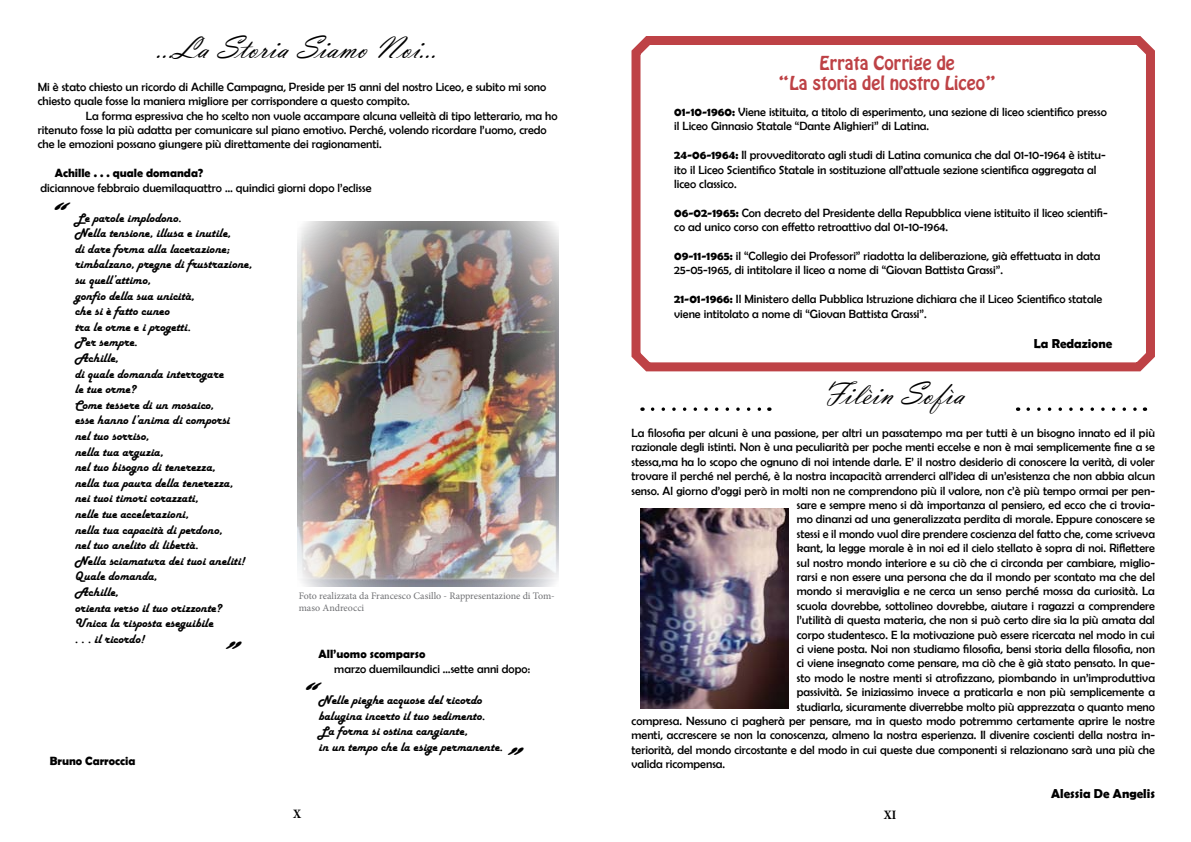
<style>
.page{position:relative;width:1191px;height:842px;background:#fff}
.page>*{position:absolute;margin:0;border:0;box-sizing:border-box;transform-origin:0 0}
.t1{font:italic 40px "Harlow Solid";color:#000}
.t2{font:33px "Vladimir Script";color:#000}
.t3{font:17px/20.4px "Hobo Std";color:#be4246;text-align:center}
.t4{font:13px/15.6px "Harlow Solid";color:#000}
.t5{font:700 13px "Berlin Sans FB Demi";color:#000}
.t6{font:700 condensed 13px "Minion Pro";color:#000}
.t7{font:12px/14.4px "Berlin Sans FB";color:#000}
.t8{font:700 12px "Berlin Sans FB Demi";color:#000}
.t9{font:10px/12px "Minion Pro";color:#6f7073}
.s1{font-family:"Berlin Sans FB Demi";font-weight:700}
</style>
<div class="page">
<svg style="left:631px;top:36px;width:524px;height:336px"></svg>
<img style="left:298px;top:221px;width:261px;height:365px">
<img style="left:640px;top:508px;width:148px;height:201px">
<svg style="left:652px;top:407px;width:110px;height:4px"></svg>
<svg style="left:1028px;top:407px;width:117px;height:4px"></svg>
<h2 class="t2" style="left:157px;top:29px;width:283px">...La Storia Siamo Noi...</h2>
<p class="t7" style="left:38px;top:79px;width:510px">Mi è stato chiesto un ricordo di Achille Campagna, Preside per 15 anni del nostro Liceo, e subito mi sono</p>
<p class="t7" style="left:38px;top:94px;width:373px">chiesto quale fosse la maniera migliore per corrispondere a questo compito.</p>
<p class="t7" style="left:86px;top:108px;width:473px">La forma espressiva che ho scelto non vuole accampare alcuna velleità di tipo letterario, ma ho</p>
<p class="t7" style="left:38px;top:123px;width:510px">ritenuto fosse la più adatta per comunicare sul piano emotivo. Perché, volendo ricordare l’uomo, credo</p>
<p class="t7" style="left:38px;top:137px;width:345px">che le emozioni possano giungere più direttamente dei ragionamenti.</p>
<p class="t8" style="left:55px;top:166px;width:150px">Achille . . . quale domanda?</p>
<p class="t7" style="left:41px;top:180px;width:332px">diciannove febbraio duemilaquattro … quindici giorni dopo l’eclisse</p>
<p class="t4" style="left:75px;top:211px;width:179px">Le parole implodono.<br>Nella tensione, illusa e inutile,<br>di dare forma alla lacerazione; rimbalzano, pregne di frustrazione, su quell’attimo,<br>gonfio della sua unicità,<br>che si è fatto cuneo<br>tra le orme e i progetti.<br>Per sempre.<br>Achille,<br>di quale domanda interrogare<br>le tue orme?<br>Come tessere di un mosaico,<br>esse hanno l’anima di comporsi<br>nel tuo sorriso,<br>nella tua arguzia,<br>nel tuo bisogno di tenerezza,<br>nella tua paura della tenerezza,<br>nei tuoi timori corazzati,<br>nelle tue accelerazioni,<br>nella tua capacità di perdono,<br>nel tuo anelito di libertà.<br>Nella sciamatura dei tuoi aneliti!<br>Quale domanda,<br>Achille,<br>orienta verso il tuo orizzonte?<br>Unica la risposta eseguibile<br>. . . il ricordo!</p>
<p class="t8" style="left:318px;top:647px;width:108px">All’uomo scomparso</p>
<p class="t7" style="left:334px;top:661px;width:197px">marzo duemilaundici …sette anni dopo:</p>
<p class="t4" style="left:318px;top:693px;width:186px">Nelle pieghe acquose del ricordo balugina incerto il tuo sedimento.<br>La forma si ostina cangiante,<br>in un tempo che la esige permanente.</p>
<p class="t8" style="left:50px;top:754px;width:87px">Bruno Carroccia</p>
<h1 class="t1" style="left:32px;top:195px;width:52px">“</h1>
<p class="t9" style="left:299px;top:590px;width:257px">Foto realizzata da Francesco Casillo - Rappresentazione di Tom&shy;maso Andreocci</p>
<h1 class="t1" style="left:204px;top:634px;width:52px">”</h1>
<h1 class="t1" style="left:283px;top:675px;width:52px">“</h1>
<h1 class="t1" style="left:486px;top:740px;width:52px">”</h1>
<h3 class="t3" style="left:779px;top:53px;width:218px">Errata Corrige de<br>“La storia del nostro Liceo”</h3>
<p class="t7" style="left:674px;top:105px;width:434px"><span class="s1">01-10-1960:</span> Viene istituita, a titolo di esperimento, una sezione di liceo scientifico presso il Liceo Ginnasio Statale “Dante Alighieri” di Latina.</p>
<p class="t7" style="left:674px;top:148px;width:433px"><span class="s1">24-06-1964:</span> Il provveditorato agli studi di Latina comunica che dal 01-10-1964 è istitu&shy;ito il Liceo Scientifico Statale in sostituzione all’attuale sezione scientifica aggregata al liceo classico.</p>
<p class="t7" style="left:674px;top:205px;width:435px"><span class="s1">06-02-1965:</span> Con decreto del Presidente della Repubblica viene istituito il liceo scientifi&shy;co ad unico corso con effetto retroattivo dal 01-10-1964.</p>
<p class="t7" style="left:674px;top:249px;width:428px"><span class="s1">09-11-1965:</span> il “Collegio dei Professori” riadotta la deliberazione, già effettuata in data<br>25-05-1965, di intitolare il liceo a nome di “Giovan Battista Grassi”.</p>
<p class="t7" style="left:674px;top:292px;width:429px"><span class="s1">21-01-1966:</span> Il Ministero della Pubblica Istruzione dichiara che il Liceo Scientifico statale viene intitolato a nome di “Giovan Battista Grassi”.</p>
<p class="t5" style="left:1033px;top:336px;width:80px">La Redazione</p>
<h2 class="t2" style="left:821px;top:375px;width:145px">Filèin Sofìa</h2>
<p class="t7" style="left:631px;top:426px;width:525px">La filosofia per alcuni è una passione, per altri un passatempo ma per tutti è un bisogno innato ed il più</p>
<p class="t7" style="left:631px;top:440px;width:525px">razionale degli istinti. Non è una peculiarità per poche menti eccelse e non è mai semplicemente fine a se</p>
<p class="t7" style="left:631px;top:454px;width:525px">stessa,ma ha lo scopo che ognuno di noi intende darle. E’ il nostro desiderio di conoscere la verità, di voler</p>
<p class="t7" style="left:631px;top:469px;width:525px">trovare il perché nel perché, è la nostra incapacità arrenderci all’idea di un’esistenza che non abbia alcun</p>
<p class="t7" style="left:631px;top:483px;width:525px">senso. Al giorno d’oggi però in molti non ne comprendono più il valore, non c’è più tempo ormai per pen-</p>
<p class="t7" style="left:797px;top:498px;width:359px">sare e sempre meno si dà importanza al pensiero, ed ecco che ci trovia-</p>
<p class="t7" style="left:797px;top:512px;width:359px">mo dinanzi ad una generalizzata perdita di morale. Eppure conoscere se</p>
<p class="t7" style="left:797px;top:526px;width:360px">stessi e il mondo vuol dire prendere coscienza del fatto che, come scriveva</p>
<p class="t7" style="left:797px;top:541px;width:359px">kant, la legge morale è in noi ed il cielo stellato è sopra di noi. Riflettere</p>
<p class="t7" style="left:797px;top:555px;width:360px">sul nostro mondo interiore e su ciò che ci circonda per cambiare, miglio-</p>
<p class="t7" style="left:797px;top:570px;width:360px">rarsi e non essere una persona che da il mondo per scontato ma che del</p>
<p class="t7" style="left:797px;top:584px;width:359px">mondo si meraviglia e ne cerca un senso perché mossa da curiosità. La</p>
<p class="t7" style="left:797px;top:598px;width:360px">scuola dovrebbe, sottolineo dovrebbe, aiutare i ragazzi a comprendere</p>
<p class="t7" style="left:797px;top:613px;width:359px">l’utilità di questa materia, che non si può certo dire sia la più amata dal</p>
<p class="t7" style="left:797px;top:627px;width:359px">corpo studentesco. E la motivazione può essere ricercata nel modo in cui</p>
<p class="t7" style="left:797px;top:642px;width:360px">ci viene posta. Noi non studiamo filosofia, bensi storia della filosofia, non</p>
<p class="t7" style="left:797px;top:656px;width:360px">ci viene insegnato come pensare, ma ciò che è già stato pensato. In que-</p>
<p class="t7" style="left:797px;top:670px;width:360px">sto modo le nostre menti si atrofizzano, piombando in un’improduttiva</p>
<p class="t7" style="left:797px;top:685px;width:360px">passività. Se iniziassimo invece a praticarla e non più semplicemente a</p>
<p class="t7" style="left:797px;top:699px;width:360px">studiarla, sicuramente diverrebbe molto più apprezzata o quanto meno</p>
<p class="t7" style="left:631px;top:714px;width:525px">compresa. Nessuno ci pagherà per pensare, ma in questo modo potremmo certamente aprire le nostre</p>
<p class="t7" style="left:631px;top:728px;width:525px">menti, accrescere se non la conoscenza, almeno la nostra esperienza. Il divenire coscienti della nostra in-</p>
<p class="t7" style="left:631px;top:742px;width:525px">teriorità, del mondo circostante e del modo in cui queste due componenti si relazionano sarà una più che</p>
<p class="t7" style="left:631px;top:757px;width:95px">valida ricompensa.</p>
<p class="t5" style="left:1051px;top:786px;width:105px">Alessia De Angelis</p>
<p class="t6" style="left:293px;top:804px;width:10px">X</p>
<p class="t6" style="left:883px;top:806px;width:14px">XI</p>
</div>
